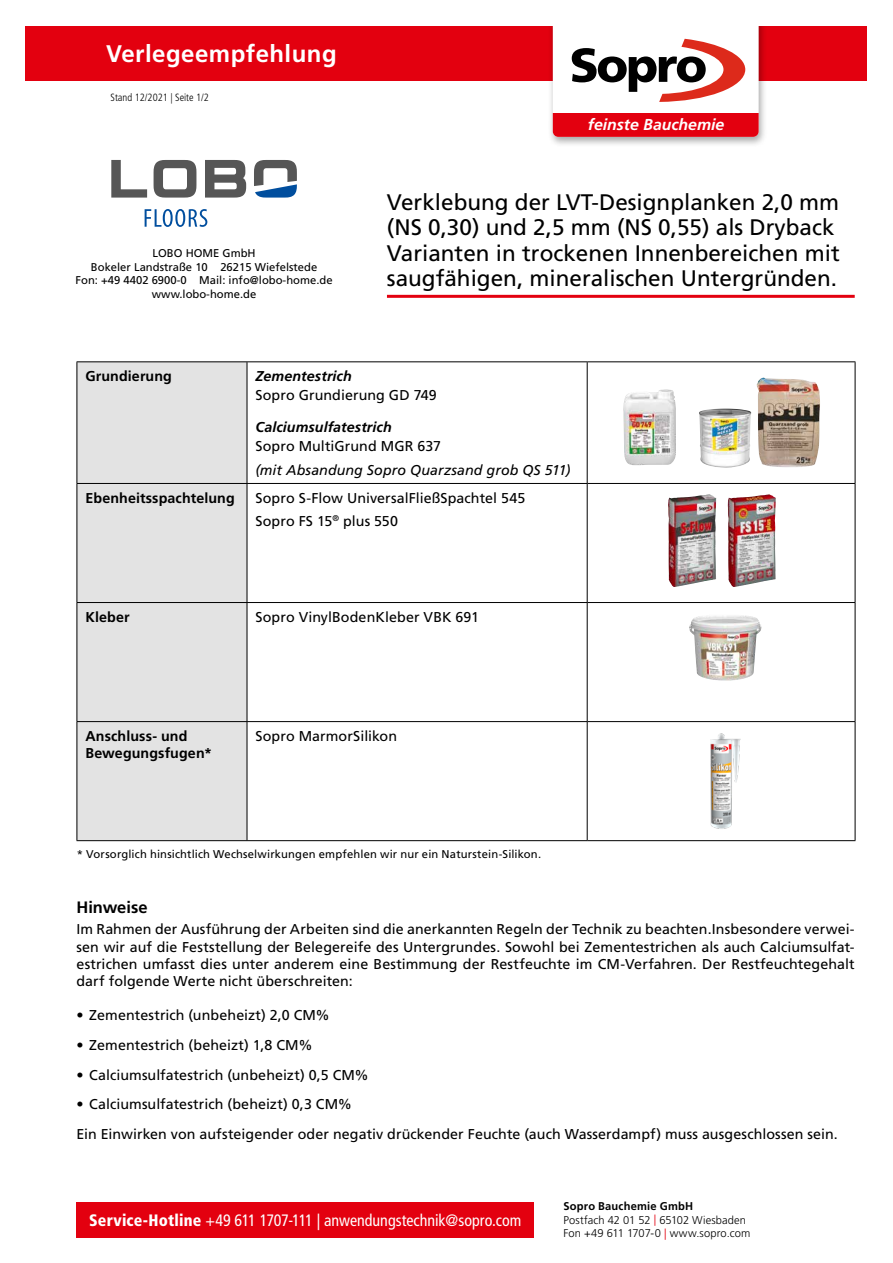
<style>
.page{position:relative;width:893px;height:1263px;background:#fff}
.page>*{position:absolute;margin:0;border:0;box-sizing:border-box;transform-origin:0 0}
.t1{font:700 24px "Frutiger LT";letter-spacing:.02em;color:#fff}
.t2{font:22.5px/25.5px "Frutiger LT Pro";color:#000}
.t3{font:condensed 16.5px "Frutiger LT";color:#fff}
.t4{font:700 16.5px "Frutiger LT Pro";color:#000}
.t5{font:italic 700 15.9px "Frutiger LT";color:#fff}
.t6{font:14.25px/17.1px "Frutiger LT Pro";letter-spacing:.005em;color:#000}
.t7{font:700 14.25px/17.1px "Frutiger LT Pro";letter-spacing:.01em;color:#000}
.t8{font:italic 14.25px "Frutiger LT Pro";letter-spacing:.005em;color:#000}
.t9{font:italic 700 14.25px "Frutiger LT Pro";letter-spacing:.005em;color:#000}
.t10{font:11.25px/13.5px "Frutiger LT Pro";color:#000;text-align:center}
.t11{font:300 11.25px/13.5px "Frutiger LT";letter-spacing:.01em;color:#000}
.t12{font:300 condensed 10.5px "Frutiger LT";color:#000}
.s1{font-weight:900}
.s2{font-weight:700}
.s3{color:#e3000f}
</style>
<div class="page">
<div style="left:77px;top:1202px;width:457px;height:36px;background:#e3000f"></div>
<div style="left:26px;top:26px;width:841px;height:55px;background:#e3000f"></div>
<div style="left:548px;top:16px;width:219px;height:132px;background:#000;opacity:.35"></div>
<svg style="left:553px;top:26px;width:206px;height:111px"></svg>
<div style="left:0;top:0;width:893px;height:26px;background:#fff"></div>
<hr style="left:387px;top:295px;width:468px;height:3px;background:#e3000f">
<svg style="left:154px;top:160px;width:42px;height:38px"></svg>
<svg style="left:111px;top:160px;width:36px;height:38px"></svg>
<svg style="left:205px;top:160px;width:41px;height:38px"></svg>
<svg style="left:145px;top:209px;width:62px;height:18px"></svg>
<svg style="left:254px;top:160px;width:43px;height:38px"></svg>
<div style="left:78px;top:362px;width:169px;height:478px;background:#e3e3e3"></div>
<hr style="left:77px;top:602px;width:170px;height:1px;background:#000">
<hr style="left:77px;top:721px;width:170px;height:1px;background:#000">
<hr style="left:77px;top:840px;width:170px;height:1px;background:#000">
<hr style="left:77px;top:361px;width:170px;height:1px;background:#000">
<hr style="left:77px;top:483px;width:170px;height:1px;background:#000">
<hr style="left:77px;top:362px;width:1px;height:121px;background:#000">
<hr style="left:247px;top:361px;width:340px;height:1px;background:#000">
<hr style="left:247px;top:362px;width:1px;height:121px;background:#000">
<hr style="left:587px;top:361px;width:268px;height:1px;background:#000">
<hr style="left:587px;top:362px;width:1px;height:121px;background:#000">
<hr style="left:855px;top:362px;width:1px;height:121px;background:#000">
<hr style="left:77px;top:484px;width:1px;height:118px;background:#000">
<hr style="left:247px;top:483px;width:340px;height:1px;background:#000">
<hr style="left:247px;top:484px;width:1px;height:118px;background:#000">
<hr style="left:587px;top:483px;width:268px;height:1px;background:#000">
<hr style="left:587px;top:484px;width:1px;height:118px;background:#000">
<hr style="left:855px;top:484px;width:1px;height:118px;background:#000">
<hr style="left:77px;top:603px;width:1px;height:118px;background:#000">
<hr style="left:247px;top:602px;width:340px;height:1px;background:#000">
<hr style="left:247px;top:603px;width:1px;height:118px;background:#000">
<hr style="left:587px;top:602px;width:268px;height:1px;background:#000">
<hr style="left:587px;top:603px;width:1px;height:118px;background:#000">
<hr style="left:855px;top:603px;width:1px;height:118px;background:#000">
<hr style="left:77px;top:722px;width:1px;height:118px;background:#000">
<hr style="left:247px;top:721px;width:340px;height:1px;background:#000">
<hr style="left:247px;top:722px;width:1px;height:118px;background:#000">
<hr style="left:587px;top:721px;width:268px;height:1px;background:#000">
<hr style="left:587px;top:722px;width:1px;height:118px;background:#000">
<hr style="left:855px;top:722px;width:1px;height:118px;background:#000">
<hr style="left:247px;top:840px;width:340px;height:1px;background:#000">
<hr style="left:587px;top:840px;width:268px;height:1px;background:#000">
<img style="left:623px;top:389px;width:53px;height:76px">
<img style="left:668px;top:494px;width:48px;height:93px">
<img style="left:728px;top:494px;width:48px;height:93px">
<img style="left:689px;top:615px;width:72px;height:66px">
<img style="left:710px;top:733px;width:31px;height:96px">
<img style="left:699px;top:409px;width:53px;height:59px">
<img style="left:757px;top:377px;width:63px;height:90px">
<h1 class="t1" style="left:106px;top:39px;width:232px">Verlegeempfehlung</h1>
<p class="t12" style="left:111px;top:92px;width:100px">Stand 12/2021 | Seite 1/2</p>
<p class="t10" style="left:76px;top:247px;width:259px">LOBO HOME GmbH<br>Bokeler Landstraße 10 26215 Wiefelstede<br>Fon: +49 4402 6900-0 Mail: info@lobo-home.de www.lobo-home.de</p>
<p class="t5" style="left:588px;top:115px;width:138px">feinste Bauchemie</p>
<h2 class="t2" style="left:387px;top:189px;width:454px">Verklebung der LVT-Designplanken 2,0 mm (NS 0,30) und 2,5 mm (NS 0,55) als Dryback Varianten in trockenen Innenbereichen mit saugfähigen, mineralischen Untergründen.</h2>
<p class="t7" style="left:85px;top:367px;width:88px">Grundierung</p>
<p class="t9" style="left:255px;top:368px;width:98px">Zementestrich</p>
<p class="t6" style="left:255px;top:387px;width:183px">Sopro Grundierung GD 749</p>
<p class="t9" style="left:255px;top:419px;width:138px">Calciumsulfatestrich</p>
<p class="t6" style="left:255px;top:438px;width:187px">Sopro MultiGrund MGR 637</p>
<p class="t8" style="left:255px;top:462px;width:317px">(mit Absandung Sopro Quarzsand grob QS 511)</p>
<p class="t7" style="left:85px;top:489px;width:151px">Ebenheitsspachtelung</p>
<p class="t6" style="left:255px;top:486px;width:271px;line-height:23.5px">Sopro S-Flow UniversalFließSpachtel 545<br>Sopro FS 15<sup>®</sup> plus 550</p>
<p class="t7" style="left:85px;top:608px;width:46px">Kleber</p>
<p class="t6" style="left:255px;top:608px;width:225px">Sopro VinylBodenKleber VBK 691</p>
<p class="t7" style="left:85px;top:727px;width:128px">Anschluss- und<br>Bewegungsfugen*</p>
<p class="t6" style="left:255px;top:727px;width:143px">Sopro MarmorSilikon</p>
<p class="t10" style="left:77px;top:847px;width:466px">* Vorsorglich hinsichtlich Wechselwirkungen empfehlen wir nur ein Naturstein-Silikon.</p>
<p class="t4" style="left:77px;top:897px;width:73px">Hinweise</p>
<p class="t6" style="left:77px;top:921px;width:780px;text-align:justify">Im Rahmen der Ausführung der Arbeiten sind die anerkannten Regeln der Technik zu beachten.Insbesondere verwei&shy;sen wir auf die Feststellung der Belegereife des Untergrundes. Sowohl bei Zementestrichen als auch Calciumsulfat&shy;estrichen umfasst dies unter anderem eine Bestimmung der Restfeuchte im CM-Verfahren. Der Restfeuchtegehalt darf folgende Werte nicht überschreiten:</p>
<p class="t6" style="left:77px;top:1006px;width:255px">• Zementestrich (unbeheizt) 2,0 CM%</p>
<p class="t6" style="left:77px;top:1036px;width:238px">• Zementestrich (beheizt) 1,8 CM%</p>
<p class="t6" style="left:77px;top:1066px;width:294px">• Calciumsulfatestrich (unbeheizt) 0,5 CM%</p>
<p class="t6" style="left:77px;top:1090px;width:763px;line-height:29.8px">• Calciumsulfatestrich (beheizt) 0,3 CM%<br>Ein Einwirken von aufsteigender oder negativ drückender Feuchte (auch Wasserdampf) muss ausgeschlossen sein.</p>
<p class="t3" style="left:89px;top:1210px;width:434px"><span class="s1">Service-Hotline</span> +49 611 1707-111 | anwendungstechnik@sopro.com</p>
<p class="t11" style="left:563px;top:1200px;width:188px"><span class="s2">Sopro Bauchemie GmbH<br></span>Postfach 42 01 52 <span class="s3">|</span> 65102 Wiesbaden<br>Fon +49 611 1707-0 <span class="s3">|</span> www.sopro.com</p>
</div>
